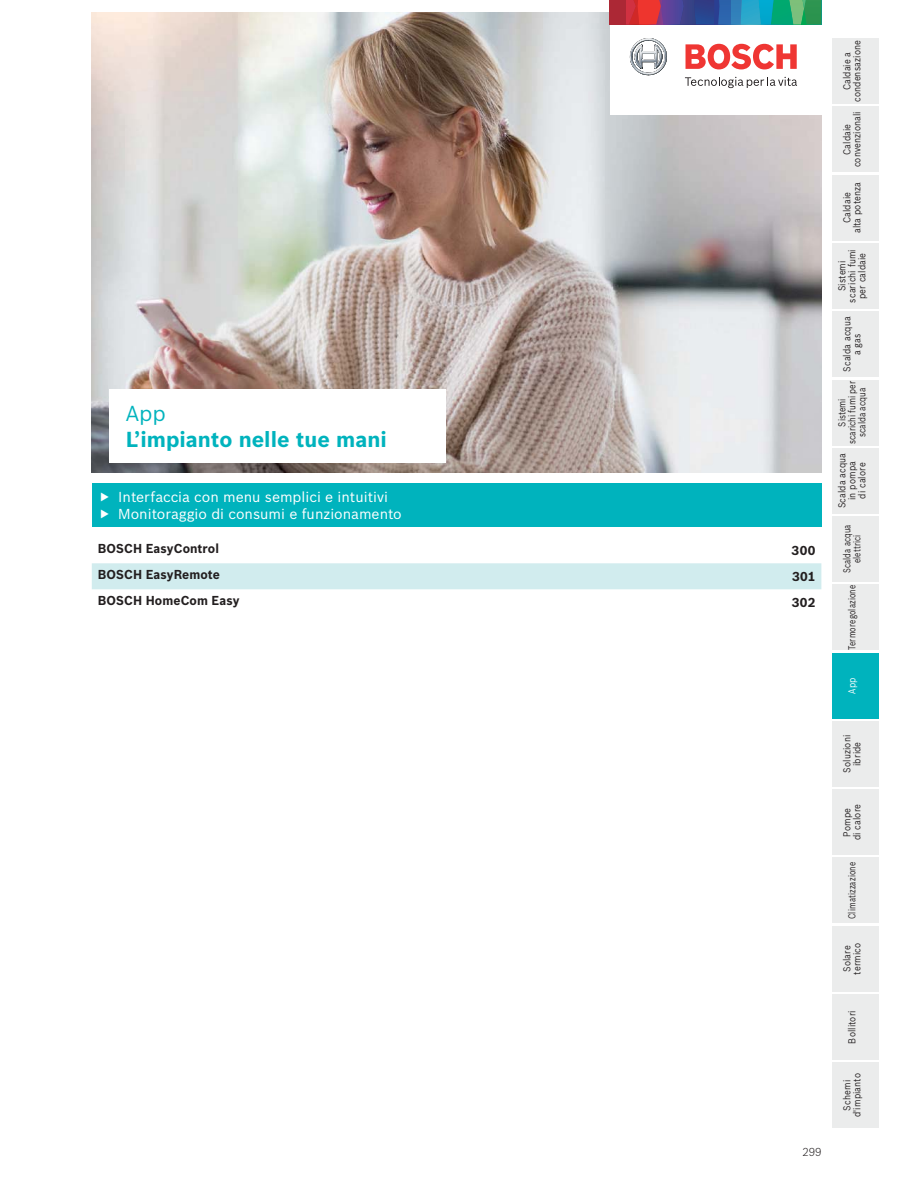
<style>
.page{position:relative;width:918px;height:1188px;background:#fff}
.page>*{position:absolute;margin:0;border:0;box-sizing:border-box;transform-origin:0 0}
.t1{font:700 21.3px "Bosch Sans";color:#00b3bd}
.t2{font:21.3px "Bosch Sans";color:#00b3bd}
.t3{font:14.1px/17px "Bosch Sans";color:#fff}
.t4{font:700 12.75px "Bosch Sans";letter-spacing:.01em;color:#231f20;scale:.95 1}
.t5{font:700 12.75px "Bosch Sans";letter-spacing:.01em;color:#231f20}
.t6{font:300 11.25px "Bosch Sans";color:#231f20}
.t7{font:9.9px/9.9px "Bosch Sans";letter-spacing:.02em;color:#231f20;text-align:center;scale:.85 1}
.t8{font:9.9px/9.9px "Bosch Sans";letter-spacing:.02em;color:#231f20;text-align:center;scale:.75 1}
.t9{font:9.9px/9.9px "Bosch Sans";color:#231f20;text-align:center;scale:.8 1}
.t10{font:9.9px "Bosch Sans";color:#fff;scale:.85 1}
</style>
<div class="page">
<img style="left:92px;top:13px;width:729px;height:460px">
<div style="left:610px;top:0;width:211px;height:114px;background:#fff"></div>
<div style="left:92px;top:483px;width:729px;height:44px;background:#00b3bd"></div>
<div style="left:110px;top:389px;width:336px;height:74px;background:#fff"></div>
<svg style="left:92px;top:589px;width:729px;height:1px"></svg>
<div style="left:92px;top:563px;width:729px;height:26px;background:#d1ecee"></div>
<svg style="left:630px;top:38px;width:37px;height:37px"></svg>
<svg style="left:686px;top:44px;width:111px;height:25px"></svg>
<div style="left:610px;top:0;width:16px;height:24px;background:#ac2835"></div>
<svg style="left:626px;top:0;width:195px;height:24px;background:#4f6e83"></svg>
<svg style="left:685px;top:77px;width:112px;height:11px"></svg>
<div style="left:833px;top:1063px;width:46px;height:65px;background:#ebecec"></div>
<div style="left:833px;top:721px;width:46px;height:66px;background:#ebecec"></div>
<div style="left:833px;top:312px;width:46px;height:65px;background:#ebecec"></div>
<div style="left:833px;top:107px;width:46px;height:65px;background:#ebecec"></div>
<div style="left:833px;top:38px;width:46px;height:66px;background:#ebecec"></div>
<div style="left:833px;top:175px;width:46px;height:65px;background:#ebecec"></div>
<div style="left:833px;top:243px;width:46px;height:66px;background:#ebecec"></div>
<div style="left:833px;top:380px;width:46px;height:65px;background:#ebecec"></div>
<div style="left:833px;top:448px;width:46px;height:66px;background:#ebecec"></div>
<div style="left:833px;top:516px;width:46px;height:66px;background:#ebecec"></div>
<div style="left:833px;top:585px;width:46px;height:65px;background:#ebecec"></div>
<div style="left:833px;top:789px;width:46px;height:66px;background:#ebecec"></div>
<div style="left:833px;top:858px;width:46px;height:65px;background:#ebecec"></div>
<div style="left:833px;top:994px;width:46px;height:66px;background:#ebecec"></div>
<div style="left:833px;top:926px;width:46px;height:65px;background:#ebecec"></div>
<div style="left:833px;top:653px;width:46px;height:65px;background:#00b3bd"></div>
<h1 class="t2" style="left:126px;top:405px;width:42px">App</h1>
<h1 class="t1" style="left:126px;top:427px;width:263px">L’impianto nelle tue mani</h1>
<h2 class="t3" style="left:100px;top:489px;width:303px">▶ Interfaccia con menu semplici e intuitivi<br>▶ Monitoraggio di consumi e funzionamento</h2>
<p class="t4" style="left:98px;top:541px;width:129px">BOSCH EasyControl</p>
<p class="t5" style="left:792px;top:543px;width:25px">300</p>
<p class="t4" style="left:98px;top:567px;width:130px">BOSCH EasyRemote</p>
<p class="t5" style="left:792px;top:569px;width:25px">301</p>
<p class="t4" style="left:98px;top:593px;width:151px">BOSCH HomeCom Easy</p>
<p class="t5" style="left:792px;top:595px;width:25px">302</p>
<p class="t6" style="left:802px;top:1148px;width:21px">299</p>
<p class="t7" style="left:843px;top:102px;width:75px;rotate:-90deg">Caldaie a condensazione</p>
<p class="t7" style="left:843px;top:167px;width:67px;rotate:-90deg">Caldaie convenzionali</p>
<p class="t7" style="left:843px;top:233px;width:62px;rotate:-90deg">Caldaie<br>alta potenza</p>
<p class="t7" style="left:838px;top:303px;width:64px;rotate:-90deg">Sistemi scarichi fumi per caldaie</p>
<p class="t7" style="left:843px;top:372px;width:67px;rotate:-90deg">Scalda acqua a gas</p>
<p class="t9" style="left:838px;top:444px;width:81px;rotate:-90deg">Sistemi<br>scarichi fumi per scalda acqua</p>
<p class="t7" style="left:838px;top:508px;width:67px;rotate:-90deg">Scalda acqua in pompa<br>di calore</p>
<p class="t8" style="left:843px;top:573px;width:67px;rotate:-90deg">Scalda acqua elettrici</p>
<p class="t8" style="left:848px;top:650px;width:88px;rotate:-90deg">Termoregolazione</p>
<p class="t10" style="left:848px;top:694px;width:21px;rotate:-90deg">App</p>
<p class="t7" style="left:843px;top:773px;width:46px;rotate:-90deg">Soluzioni ibride</p>
<p class="t7" style="left:843px;top:840px;width:44px;rotate:-90deg">Pompe di calore</p>
<p class="t8" style="left:848px;top:919px;width:78px;rotate:-90deg">Climatizzazione</p>
<p class="t7" style="left:843px;top:975px;width:39px;text-align:left;rotate:-90deg">Solare termico</p>
<p class="t7" style="left:848px;top:1044px;width:40px;rotate:-90deg">Bollitori</p>
<p class="t7" style="left:843px;top:1117px;width:53px;rotate:-90deg">Schemi d'impianto</p>
</div>
